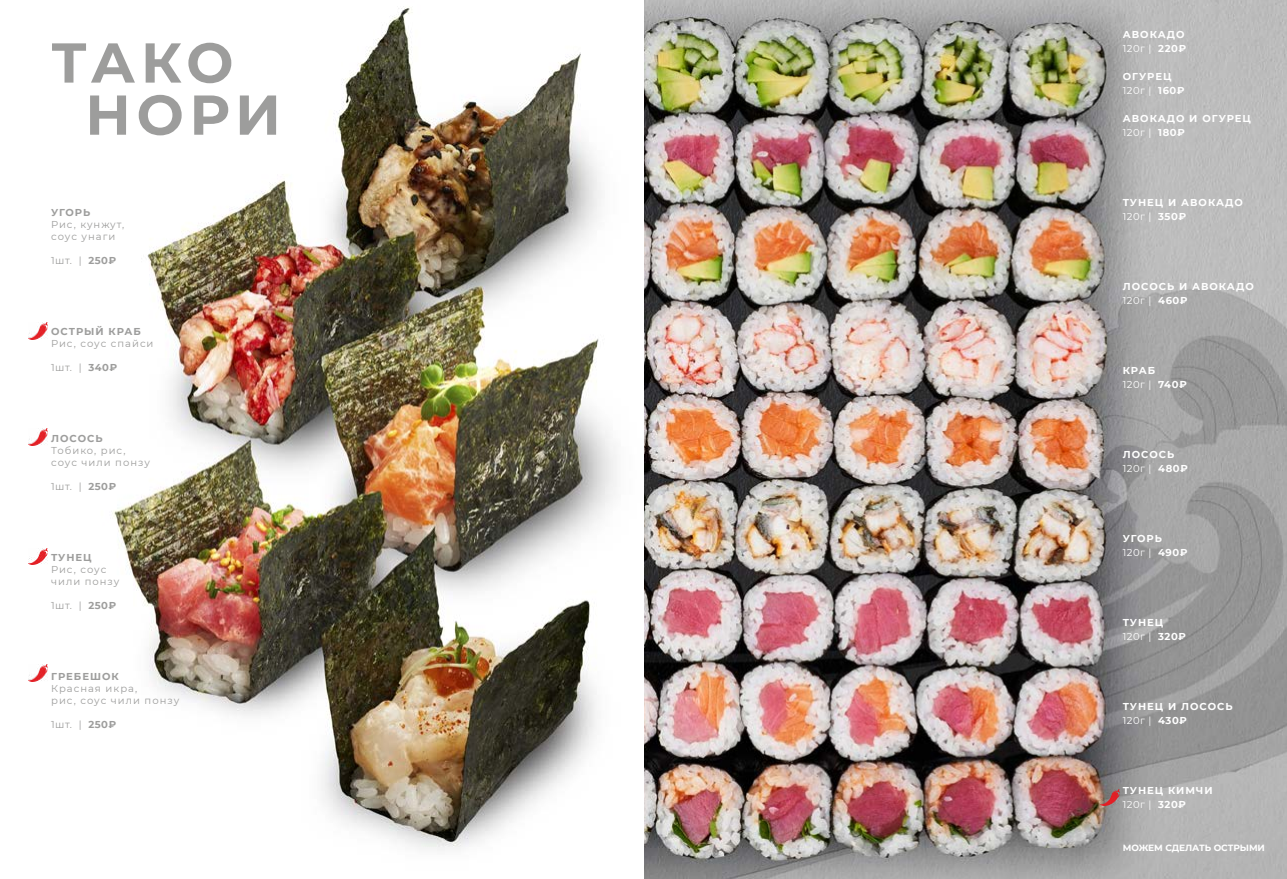
<style>
.page{position:relative;width:1287px;height:879px;background:#fff}
.page>*{position:absolute;margin:0;border:0;box-sizing:border-box;transform-origin:0 0}
.t1{font:700 56px "Montserrat";letter-spacing:.095em;color:#9d9d9c}
.t2{font:10px "Montserrat";letter-spacing:.1em;color:#9d9d9c}
.t3{font:10px "Montserrat";letter-spacing:.05em;color:#fff}
.t4{font:700 10px "Montserrat";letter-spacing:.1em;color:#fff}
.t5{font:700 10px "Montserrat";letter-spacing:.1em;color:#9d9d9c}
.t6{font:700 9px "Montserrat";letter-spacing:-.005em;color:#fff}
.s1{font-weight:700}
</style>
<div class="page">
<img style="left:29px;top:0;width:1258px;height:879px">
<img style="left:1100px;top:789px;width:19px;height:17px">
<img style="left:28px;top:428px;width:20px;height:17px">
<img style="left:28px;top:548px;width:20px;height:17px">
<img style="left:28px;top:665px;width:20px;height:16px">
<img style="left:28px;top:323px;width:20px;height:16px">
<p class="t1" style="left:51px;top:22px;width:184px">ТАКО</p>
<p class="t1" style="left:85px;top:74px;width:197px">НОРИ</p>
<p class="t5" style="left:51px;top:206px;width:41px">УГОРЬ</p>
<p class="t2" style="left:51px;top:218px;width:75px">Рис, кунжут,</p>
<p class="t2" style="left:51px;top:230px;width:66px">соус унаги</p>
<p class="t2" style="left:51px;top:254px;width:67px">1шт. | <span class="s1">250₽</span></p>
<p class="t5" style="left:51px;top:324px;width:91px">ОСТРЫЙ КРАБ</p>
<p class="t2" style="left:51px;top:337px;width:104px">Рис, соус спайси</p>
<p class="t2" style="left:51px;top:361px;width:68px">1шт. | <span class="s1">340₽</span></p>
<p class="t5" style="left:51px;top:431px;width:53px">ЛОСОСЬ</p>
<p class="t2" style="left:51px;top:444px;width:76px">Тобико, рис,</p>
<p class="t2" style="left:51px;top:456px;width:100px">соус чили понзу</p>
<p class="t2" style="left:51px;top:480px;width:67px">1шт. | <span class="s1">250₽</span></p>
<p class="t5" style="left:51px;top:550px;width:42px">ТУНЕЦ</p>
<p class="t2" style="left:51px;top:563px;width:57px">Рис, соус</p>
<p class="t2" style="left:51px;top:575px;width:70px">чили понзу</p>
<p class="t2" style="left:51px;top:599px;width:67px">1шт. | <span class="s1">250₽</span></p>
<p class="t5" style="left:51px;top:669px;width:69px">ГРЕБЕШОК</p>
<p class="t2" style="left:51px;top:681px;width:87px">Красная икра,</p>
<p class="t2" style="left:51px;top:693px;width:130px">рис, соус чили понзу</p>
<p class="t2" style="left:51px;top:717px;width:67px">1шт. | <span class="s1">250₽</span></p>
<p class="t4" style="left:1123px;top:27px;width:63px">АВОКАДО</p>
<p class="t3" style="left:1123px;top:42px;width:65px">120г | <span class="s1">220₽</span></p>
<p class="t4" style="left:1123px;top:69px;width:50px">ОГУРЕЦ</p>
<p class="t3" style="left:1123px;top:84px;width:63px">120г | <span class="s1">160₽</span></p>
<p class="t4" style="left:1123px;top:111px;width:130px">АВОКАДО И ОГУРЕЦ</p>
<p class="t3" style="left:1123px;top:126px;width:63px">120г | <span class="s1">180₽</span></p>
<p class="t4" style="left:1123px;top:195px;width:121px">ТУНЕЦ И АВОКАДО</p>
<p class="t3" style="left:1123px;top:210px;width:65px">120г | <span class="s1">350₽</span></p>
<p class="t4" style="left:1123px;top:279px;width:132px">ЛОСОСЬ И АВОКАДО</p>
<p class="t3" style="left:1123px;top:294px;width:66px">120г | <span class="s1">460₽</span></p>
<p class="t4" style="left:1123px;top:363px;width:34px">КРАБ</p>
<p class="t3" style="left:1123px;top:378px;width:65px">120г | <span class="s1">740₽</span></p>
<p class="t4" style="left:1123px;top:447px;width:53px">ЛОСОСЬ</p>
<p class="t3" style="left:1123px;top:462px;width:67px">120г | <span class="s1">480₽</span></p>
<p class="t4" style="left:1123px;top:531px;width:41px">УГОРЬ</p>
<p class="t3" style="left:1123px;top:546px;width:66px">120г | <span class="s1">490₽</span></p>
<p class="t4" style="left:1123px;top:615px;width:42px">ТУНЕЦ</p>
<p class="t3" style="left:1123px;top:630px;width:65px">120г | <span class="s1">320₽</span></p>
<p class="t4" style="left:1123px;top:699px;width:111px">ТУНЕЦ И ЛОСОСЬ</p>
<p class="t3" style="left:1123px;top:714px;width:66px">120г | <span class="s1">430₽</span></p>
<p class="t4" style="left:1123px;top:783px;width:91px">ТУНЕЦ КИМЧИ</p>
<p class="t3" style="left:1123px;top:798px;width:65px">120г | <span class="s1">320₽</span></p>
<p class="t6" style="left:1123px;top:841px;width:144px">МОЖЕМ СДЕЛАТЬ ОСТРЫМИ</p>
</div>
